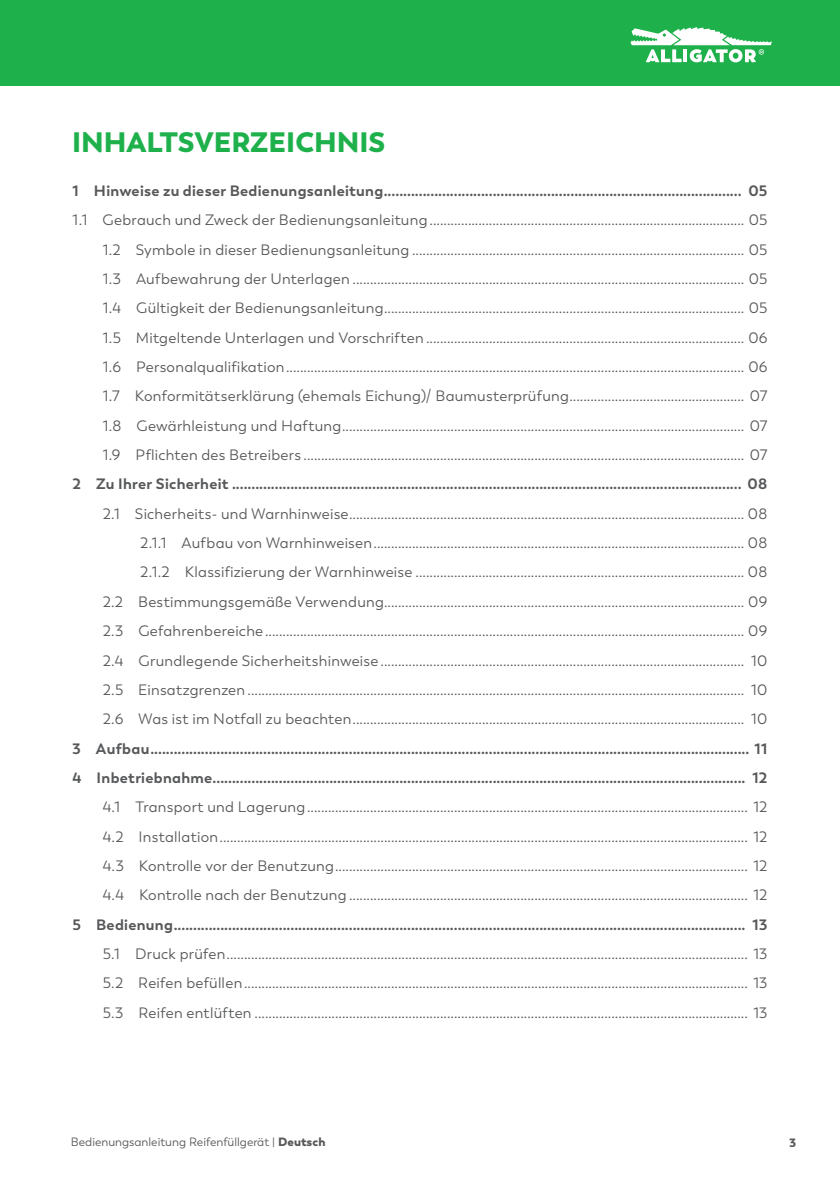
<style>
.page{position:relative;width:840px;height:1191px;background:#fff}
.page>*{position:absolute;margin:0;border:0;box-sizing:border-box;transform-origin:0 0}
.t1{font:900 28px "Trenda";color:#1eb14b}
.Inhaltsverzeichnis{font:15px "Trenda";letter-spacing:.015em;color:#57585a}
.Inhaltsverzeichnis-2{font:700 15px "Trenda";letter-spacing:.02em;color:#57585a}
.t2{font:12px "Trenda";color:#57585a}
.t3{font:900 12px "Trenda";color:#57585a}
.s1{font-weight:900}
</style>
<div class="page">
<div style="left:0;top:0;width:839px;height:85px;background:#1eb14b"></div>
<svg style="left:630px;top:27px;width:141px;height:35px"></svg>
<h2 class="t1" style="left:72px;top:124px;width:315px">INHALTSVERZEICHNIS</h2>
<p class="Inhaltsverzeichnis-2" style="left:73px;top:181px;width:695px">1 Hinweise zu dieser Bedienungsanleitung............................................................................................ 05</p>
<p class="Inhaltsverzeichnis" style="left:73px;top:211px;width:696px">1.1 Gebrauch und Zweck der Bedienungsanleitung.......................................................................................... 05</p>
<p class="Inhaltsverzeichnis" style="left:103px;top:241px;width:666px">1.2 Symbole in dieser Bedienungsanleitung ............................................................................................... 05</p>
<p class="Inhaltsverzeichnis" style="left:103px;top:270px;width:666px">1.3 Aufbewahrung der Unterlagen ................................................................................................................ 05</p>
<p class="Inhaltsverzeichnis" style="left:103px;top:299px;width:666px">1.4 Gültigkeit der Bedienungsanleitung....................................................................................................... 05</p>
<p class="Inhaltsverzeichnis" style="left:103px;top:329px;width:665px">1.5 Mitgeltende Unterlagen und Vorschriften ........................................................................................... 06</p>
<p class="Inhaltsverzeichnis" style="left:103px;top:358px;width:665px">1.6 Personalqualifikation................................................................................................................................... 06</p>
<p class="Inhaltsverzeichnis" style="left:103px;top:387px;width:666px">1.7 Konformitätserklärung (ehemals Eichung)/ Baumusterprüfung.................................................. 07</p>
<p class="Inhaltsverzeichnis" style="left:103px;top:417px;width:666px">1.8 Gewärhleistung und Haftung................................................................................................................... 07</p>
<p class="Inhaltsverzeichnis" style="left:103px;top:446px;width:666px">1.9 Pflichten des Betreibers .............................................................................................................................. 07</p>
<p class="Inhaltsverzeichnis-2" style="left:73px;top:475px;width:695px">2 Zu Ihrer Sicherheit ................................................................................................................................... 08</p>
<p class="Inhaltsverzeichnis" style="left:103px;top:505px;width:666px">2.1 Sicherheits- und Warnhinweise................................................................................................................. 08</p>
<p class="Inhaltsverzeichnis" style="left:140px;top:534px;width:628px">2.1.1 Aufbau von Warnhinweisen.......................................................................................................... 08</p>
<p class="Inhaltsverzeichnis" style="left:140px;top:563px;width:628px">2.1.2 Klassifizierung der Warnhinweise .............................................................................................. 08</p>
<p class="Inhaltsverzeichnis" style="left:103px;top:593px;width:666px">2.2 Bestimmungsgemäße Verwendung....................................................................................................... 09</p>
<p class="Inhaltsverzeichnis" style="left:103px;top:622px;width:666px">2.3 Gefahrenbereiche......................................................................................................................................... 09</p>
<p class="Inhaltsverzeichnis" style="left:103px;top:651px;width:666px">2.4 Grundlegende Sicherheitshinweise ........................................................................................................ 10</p>
<p class="Inhaltsverzeichnis" style="left:103px;top:681px;width:666px">2.5 Einsatzgrenzen .............................................................................................................................................. 10</p>
<p class="Inhaltsverzeichnis" style="left:103px;top:710px;width:666px">2.6 Was ist im Notfall zu beachten................................................................................................................ 10</p>
<p class="Inhaltsverzeichnis-2" style="left:73px;top:739px;width:696px">3 Aufbau.......................................................................................................................................................... 11</p>
<p class="Inhaltsverzeichnis-2" style="left:73px;top:768px;width:695px">4 Inbetriebnahme......................................................................................................................................... 12</p>
<p class="Inhaltsverzeichnis" style="left:103px;top:798px;width:666px">4.1 Transport und Lagerung.............................................................................................................................. 12</p>
<p class="Inhaltsverzeichnis" style="left:103px;top:827px;width:666px">4.2 Installation....................................................................................................................................................... 12</p>
<p class="Inhaltsverzeichnis" style="left:103px;top:857px;width:666px">4.3 Kontrolle vor der Benutzung...................................................................................................................... 12</p>
<p class="Inhaltsverzeichnis" style="left:103px;top:886px;width:666px">4.4 Kontrolle nach der Benutzung .................................................................................................................. 12</p>
<p class="Inhaltsverzeichnis-2" style="left:73px;top:915px;width:696px">5 Bedienung................................................................................................................................................... 13</p>
<p class="Inhaltsverzeichnis" style="left:103px;top:945px;width:665px">5.1 Druck prüfen..................................................................................................................................................... 13</p>
<p class="Inhaltsverzeichnis" style="left:103px;top:974px;width:665px">5.2 Reifen befüllen................................................................................................................................................ 13</p>
<p class="Inhaltsverzeichnis" style="left:103px;top:1003px;width:665px">5.3 Reifen entlüften ............................................................................................................................................. 13</p>
<p class="t2" style="left:71px;top:1134px;width:256px">Bedienungsanleitung Reifenfüllgerät | <span class="s1">Deutsch</span></p>
<p class="t3" style="left:789px;top:1134px;width:8px">3</p>
</div>
